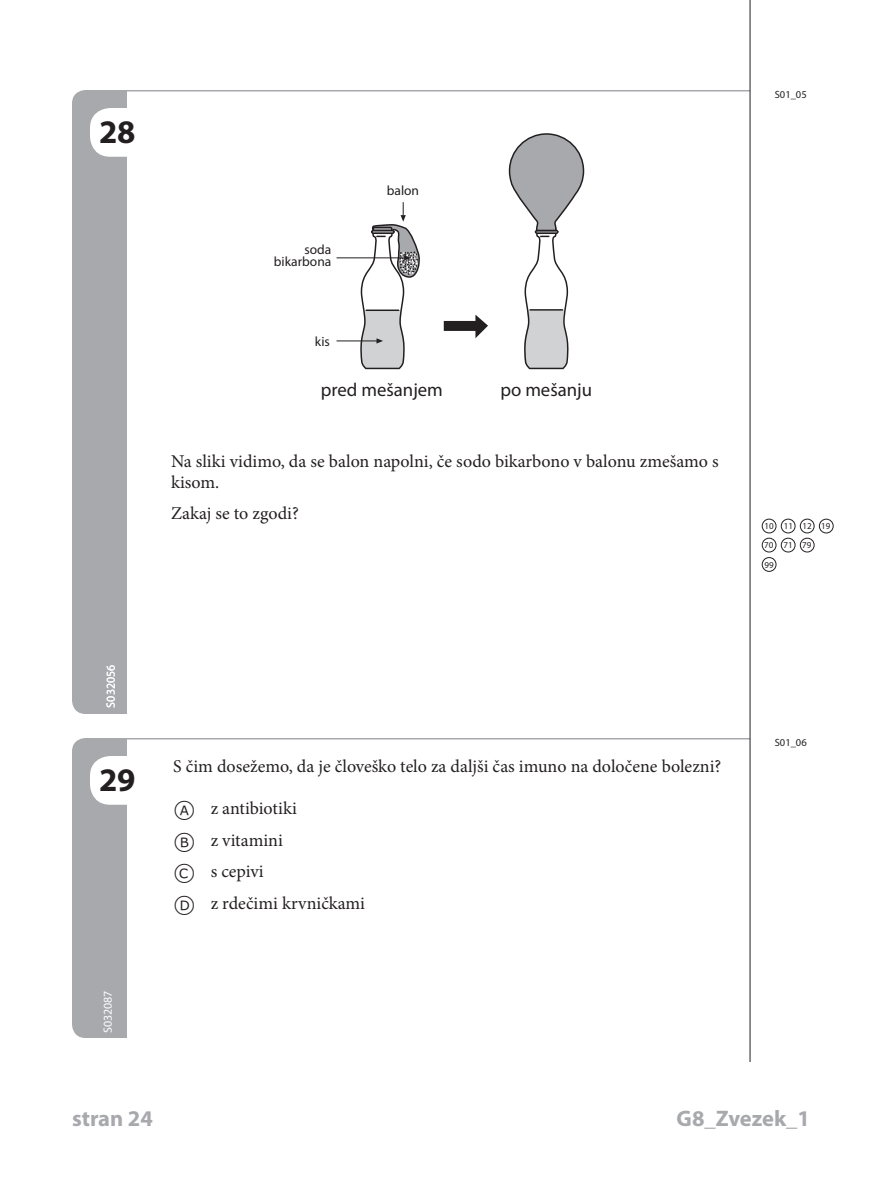
<style>
.page{position:relative;width:893px;height:1188px;background:#fff}
.page>*{position:absolute;margin:0;border:0;box-sizing:border-box;transform-origin:0 0}
.t1{font:700 33px "Myriad Pro";color:#231f20}
.t2{font:700 22.5px "Myriad Pro";color:#a8a9ad}
.t3{font:18.75px "Myriad Pro";color:#231f20}
.t4{font:18px/31.5px "Minion Pro";color:#231f20}
.t5{font:13.5px/12px "Myriad Pro";color:#231f20;text-align:right}
.t6{font:12px "Myriad Pro";color:#fff}
.t7{font:10.5px "Myriad Pro";color:#231f20}
.t8{font:9px "Myriad Pro";color:#231f20}
.s1{font-family:"TIMSS options";font-size:24px}
</style>
<div class="page">
<div style="left:72px;top:738px;width:54px;height:300px;background:#a8a9ad"></div>
<div style="left:72px;top:90px;width:54px;height:624px;background:#a8a9ad"></div>
<hr style="left:89px;top:90px;width:661px;height:2px;background:#a8a9ad">
<hr style="left:89px;top:738px;width:661px;height:2px;background:#a8a9ad">
<svg style="left:444px;top:315px;width:44px;height:23px"></svg>
<svg style="left:508px;top:133px;width:76px;height:237px"></svg>
<hr style="left:337px;top:257px;width:68px;height:1px;background:#231f20">
<hr style="left:337px;top:341px;width:40px;height:1px;background:#231f20">
<svg style="left:357px;top:202px;width:63px;height:168px"></svg>
<hr style="left:530px;top:309px;width:33px;height:2px;background:#231f20">
<hr style="left:366px;top:310px;width:33px;height:1px;background:#231f20">
<hr style="left:750px;top:0;width:1px;height:1062px;background:#231f20">
<div style="left:762px;top:519px;width:14px;height:14px;border:1px solid #231f20;border-radius:50%"></div>
<div style="left:781px;top:519px;width:14px;height:14px;border:1px solid #231f20;border-radius:50%"></div>
<div style="left:800px;top:519px;width:14px;height:14px;border:1px solid #231f20;border-radius:50%"></div>
<div style="left:762px;top:538px;width:14px;height:14px;border:1px solid #231f20;border-radius:50%"></div>
<div style="left:781px;top:538px;width:14px;height:14px;border:1px solid #231f20;border-radius:50%"></div>
<div style="left:800px;top:538px;width:14px;height:14px;border:1px solid #231f20;border-radius:50%"></div>
<div style="left:819px;top:519px;width:14px;height:14px;border:1px solid #231f20;border-radius:50%"></div>
<div style="left:762px;top:557px;width:14px;height:15px;border:1px solid #231f20;border-radius:50%"></div>
<div style="left:90px;top:108px;width:63px;height:49px;background:#fff;border-radius:20px"></div>
<div style="left:90px;top:756px;width:63px;height:49px;background:#fff;border-radius:20px"></div>
<h1 class="t1" style="left:99px;top:113px;width:38px">28</h1>
<p class="t5" style="left:274px;top:244px;width:59px">soda bikarbona</p>
<p class="t5" style="left:387px;top:185px;width:34px">balon</p>
<p class="t5" style="left:315px;top:335px;width:17px">kis</p>
<p class="t3" style="left:321px;top:379px;width:124px">pred mešanjem</p>
<p class="t3" style="left:500px;top:379px;width:93px">po mešanju</p>
<p class="t4" style="left:171px;top:450px;width:549px;line-height:21px">Na sliki vidimo, da se balon napolni, če sodo bikarbono v balonu zmešamo s kisom.</p>
<p class="t4" style="left:171px;top:498px;width:129px">Zakaj se to zgodi?</p>
<p class="t7" style="left:775px;top:89px;width:33px">S01_05</p>
<p class="t8" style="left:764px;top:521px;width:11px">10</p>
<p class="t8" style="left:764px;top:540px;width:11px">70</p>
<p class="t8" style="left:764px;top:560px;width:11px">99</p>
<p class="t8" style="left:784px;top:521px;width:11px">11</p>
<p class="t8" style="left:784px;top:540px;width:11px">71</p>
<p class="t8" style="left:803px;top:521px;width:11px">12</p>
<p class="t8" style="left:802px;top:540px;width:11px">79</p>
<p class="t8" style="left:821px;top:521px;width:11px">19</p>
<p class="t6" style="left:104px;top:708px;width:44px;rotate:-90deg">S032056</p>
<h1 class="t1" style="left:99px;top:761px;width:38px">29</h1>
<p class="t6" style="left:101px;top:1033px;width:44px;rotate:-90deg">S032087</p>
<p class="t4" style="left:173px;top:751px;width:550px">S čim dosežemo, da je človeško telo za daljši čas imuno na določene bolezni?</p>
<p class="t4" style="left:175px;top:793px;width:192px"><span class="s1">a</span> z antibiotiki<br><span class="s1">b</span> z vitamini<br><span class="s1">c</span> s cepivi<br><span class="s1">d</span> z rdečimi krvničkami</p>
<p class="t7" style="left:775px;top:737px;width:33px">S01_06</p>
<p class="t2" style="left:72px;top:1105px;width:78px">G8_S01</p>
<p class="t2" style="left:677px;top:1105px;width:135px">G8_Zvezek_1</p>
<p class="t2" style="left:72px;top:1105px;width:82px">stran 24</p>
<p class="t2" style="left:742px;top:1105px;width:70px">stran 3</p>
</div>
